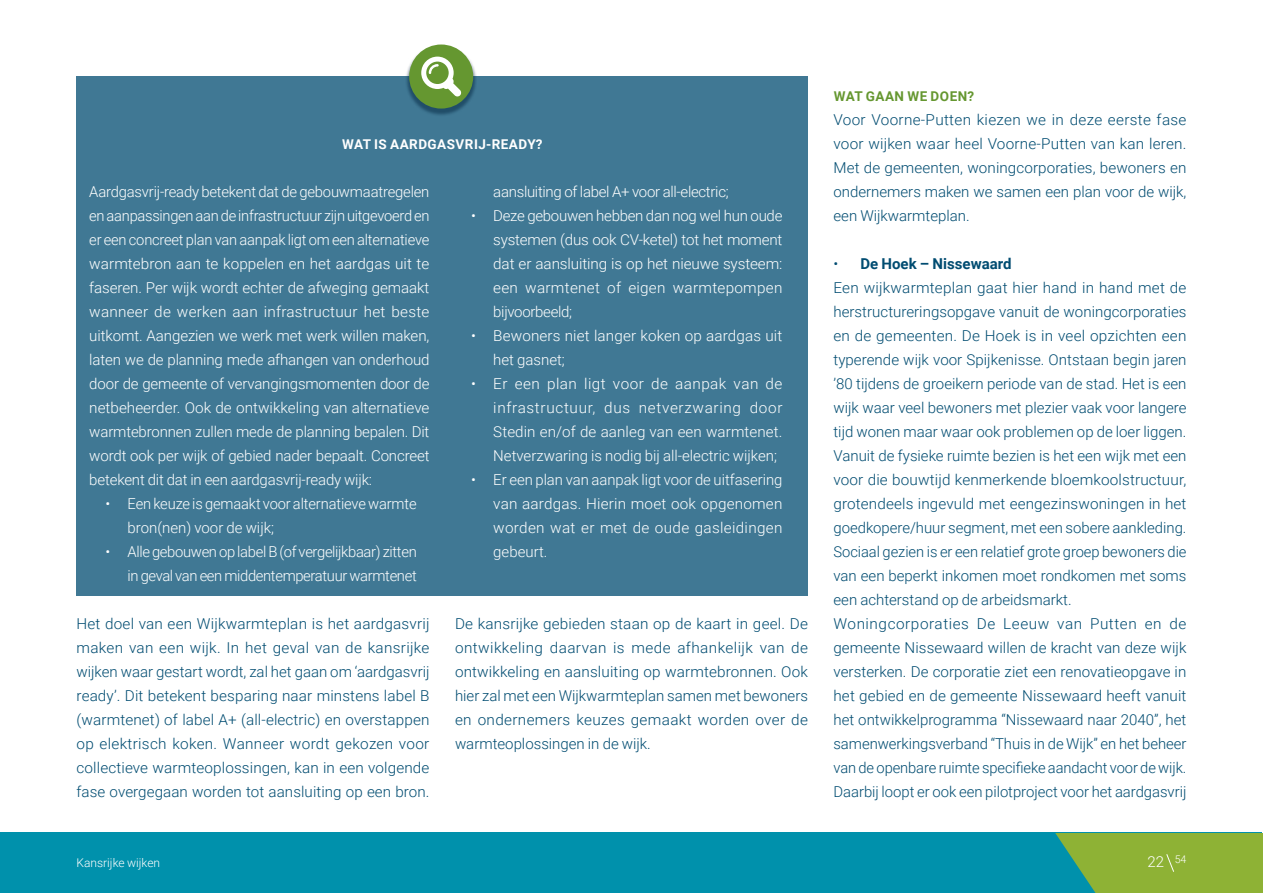
<style>
.page{position:relative;width:1263px;height:893px;background:#fff}
.page>*{position:absolute;margin:0;border:0;box-sizing:border-box;transform-origin:0 0}
.t1{font:300 15px/24px "Roboto";color:#004c71;text-align:justify}
.t2{font:300 15px/24px "Roboto";letter-spacing:-.01em;color:#fff;text-align:justify}
.t3{font:300 15px/24px "Roboto";letter-spacing:.01em;color:#fff}
.t4{font:700 13.5px "Roboto";letter-spacing:.035em;color:#fff}
.t5{font:700 13.5px "Roboto";letter-spacing:.035em;color:#659730}
.t6{font:300 12px "Roboto";color:#fff}
.s1{font-weight:700}
</style>
<div class="page">
<div style="left:77px;top:77px;width:731px;height:519px;background:#407894"></div>
<div style="left:405px;top:45px;width:72px;height:72px;background:#00213b;opacity:.49"></div>
<div style="left:409px;top:45px;width:64px;height:64px;background:#659730;border-radius:50%"></div>
<svg style="left:421px;top:57px;width:40px;height:39px"></svg>
<div style="left:0;top:833px;width:1262px;height:60px;background:#0091ac"></div>
<svg style="left:1055px;top:833px;width:208px;height:60px;background:#80ae40"></svg>
<p class="t4" style="left:342px;top:134px;width:202px">WAT IS AARDGASVRIJ-READY?</p>
<p class="t2" style="left:89px;top:179px;width:342px">Aardgasvrij-ready betekent dat de gebouwmaatregelen en aanpassingen aan de infrastructuur zijn uitgevoerd en er een concreet plan van aanpak ligt om een alternatieve warmtebron aan te koppelen en het aardgas uit te faseren. Per wijk wordt echter de afweging gemaakt wanneer de werken aan infrastructuur het beste uitkomt. Aangezien we werk met werk willen maken, laten we de planning mede afhangen van onderhoud door de gemeente of vervangingsmomenten door de netbeheerder. Ook de ontwikkeling van alternatieve warmtebronnen zullen mede de planning bepalen. Dit wordt ook per wijk of gebied nader bepaalt. Concreet betekent dit dat in een aardgasvrij-ready wijk:</p>
<p class="t2" style="left:128px;top:491px;width:291px;text-indent:-22px">• Een keuze is gemaakt voor alternatieve warmte bron(nen) voor de wijk;</p>
<p class="t2" style="left:105px;top:539px;width:313px;text-align:right">• Alle gebouwen op label B (of vergelijkbaar) zitten in geval van een middentemperatuur warmtenet</p>
<p class="t2" style="left:493px;top:179px;width:237px">aansluiting of label A+ voor all-electric;</p>
<p class="t2" style="left:493px;top:203px;width:291px;text-indent:-22px">• Deze gebouwen hebben dan nog wel hun oude systemen (dus ook CV-ketel) tot het moment dat er aansluiting is op het nieuwe systeem: een warmtenet of eigen warmtepompen bijvoorbeeld;</p>
<p class="t3" style="left:493px;top:323px;width:291px;text-indent:-22px">• Bewoners niet langer koken op aardgas uit het gasnet;</p>
<p class="t2" style="left:493px;top:371px;width:291px;text-indent:-22px">• Er een plan ligt voor de aanpak van de infrastructuur, dus netverzwaring door Stedin en/of de aanleg van een warmtenet.<br>Netverzwaring is nodig bij all-electric wijken;</p>
<p class="t2" style="left:493px;top:467px;width:291px;text-indent:-22px">• Er een plan van aanpak ligt voor de uitfasering van aardgas. Hierin moet ook opgenomen worden wat er met de oude gasleidingen gebeurt.</p>
<p class="t1" style="left:77px;top:611px;width:354px">Het doel van een Wijkwarmteplan is het aardgasvrij maken van een wijk. In het geval van de kansrijke wijken waar gestart wordt, zal het gaan om ‘aardgasvrij ready’. Dit betekent besparing naar minstens label B (warmtenet) of label A+ (all-electric) en overstappen op elektrisch koken. Wanneer wordt gekozen voor collectieve warmteoplossingen, kan in een volgende fase overgegaan worden tot aansluiting op een bron.</p>
<p class="t1" style="left:455px;top:611px;width:354px">De kansrijke gebieden staan op de kaart in geel. De ontwikkeling daarvan is mede afhankelijk van de ontwikkeling en aansluiting op warmtebronnen. Ook hier zal met een Wijkwarmteplan samen met bewoners en ondernemers keuzes gemaakt worden over de warmteoplossingen in de wijk.</p>
<p class="t6" style="left:77px;top:855px;width:85px">Kansrijke wijken</p>
<p class="t5" style="left:834px;top:86px;width:142px">WAT GAAN WE DOEN?</p>
<p class="t1" style="left:833px;top:107px;width:354px">Voor Voorne-Putten kiezen we in deze eerste fase voor wijken waar heel Voorne-Putten van kan leren.<br>Met de gemeenten, woningcorporaties, bewoners en ondernemers maken we samen een plan voor de wijk, een Wijkwarmteplan.</p>
<p class="t1" style="left:833px;top:251px;width:355px;text-align:left">• <span class="s1">De Hoek – Nissewaard<br></span>Een wijkwarmteplan gaat hier hand in hand met de herstructureringsopgave vanuit de woningcorporaties en de gemeenten. De Hoek is in veel opzichten een typerende wijk voor Spijkenisse. Ontstaan begin jaren ’80 tijdens de groeikern periode van de stad. Het is een wijk waar veel bewoners met plezier vaak voor langere tijd wonen maar waar ook problemen op de loer liggen.<br>Vanuit de fysieke ruimte bezien is het een wijk met een voor die bouwtijd kenmerkende bloemkoolstructuur, grotendeels ingevuld met eengezinswoningen in het goedkopere/huur segment, met een sobere aankleding.<br>Sociaal gezien is er een relatief grote groep bewoners die van een beperkt inkomen moet rondkomen met soms een achterstand op de arbeidsmarkt.<br>Woningcorporaties De Leeuw van Putten en de gemeente Nissewaard willen de kracht van deze wijk versterken. De corporatie ziet een renovatieopgave in het gebied en de gemeente Nissewaard heeft vanuit het ontwikkelprogramma “Nissewaard naar 2040”, het samenwerkingsverband “Thuis in de Wijk” en het beheer van de openbare ruimte specifieke aandacht voor de wijk.<br>Daarbij loopt er ook een pilotproject voor het aardgasvrij</p>
<p class="t2" style="left:1147px;top:849px;width:40px">22 <sup>54</sup></p>
</div>
